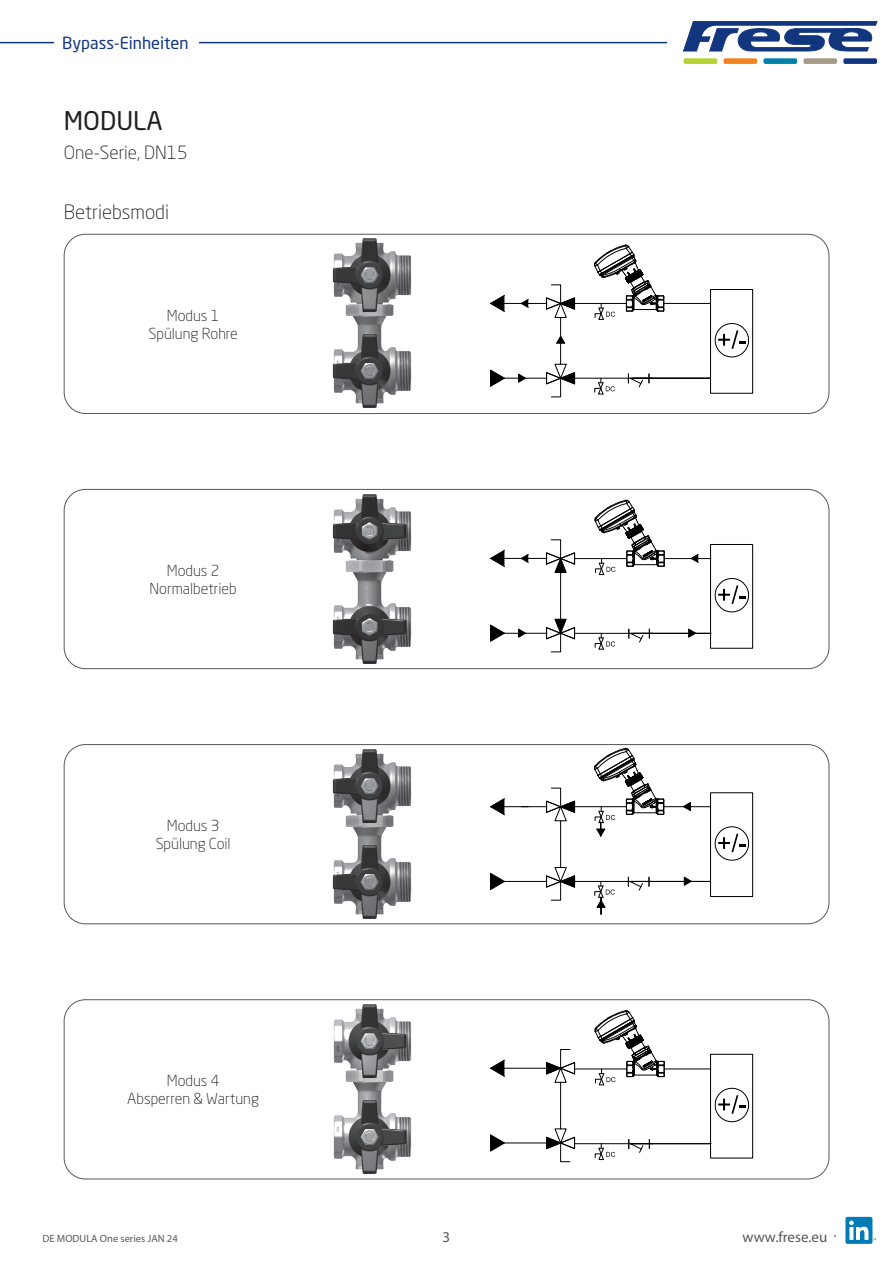
<style>
.page{position:relative;width:893px;height:1263px;background:#fff}
.page>*{position:absolute;margin:0;border:0;box-sizing:border-box;transform-origin:0 0}
.t1{font:25.5px "Neo Sans Pro";color:#231f20}
.Tekniske_data_-_Mellemrubrik{font:300 19.5px "Neo Sans Pro";color:#231f20}
.t2{font:300 18px "Neo Sans Pro";color:#231f20}
.t3{font:16.5px "Neo Sans Pro";color:#11367e}
.Tabel_-_Brød{font:300 15px "Neo Sans Pro";color:#231f20}
.t4{font:15px "Myriad Pro";color:#57585a}
.t5{font:10.5px "Myriad Pro";color:#57585a}
.s1{font-family:"Neo Sans Pro"}
</style>
<div class="page">
<hr style="left:0;top:42px;width:893px;height:1px;background:#11367e">
<div style="left:54px;top:36px;width:144px;height:13px;background:#fff"></div>
<div style="left:668px;top:21px;width:225px;height:43px;background:#fff"></div>
<div style="left:684px;top:58px;width:33px;height:6px;background:#b5d334;border-radius:2px"></div>
<div style="left:723px;top:58px;width:34px;height:6px;background:#f58220;border-radius:2px"></div>
<div style="left:763px;top:58px;width:34px;height:6px;background:#0081a7;border-radius:2px"></div>
<div style="left:803px;top:58px;width:34px;height:6px;background:#a49c87;border-radius:2px"></div>
<div style="left:843px;top:58px;width:34px;height:6px;background:#11367e;border-radius:2px"></div>
<svg style="left:683px;top:21px;width:194px;height:30px"></svg>
<div style="left:845px;top:1217px;width:27px;height:27px;background:#007bb6;border-radius:2px"></div>
<svg style="left:849px;top:1220px;width:27px;height:20px"></svg>
<hr style="left:575px;top:378px;width:135px;height:1px;background:#000">
<hr style="left:504px;top:378px;width:43px;height:1px;background:#000">
<svg style="left:490px;top:294px;width:15px;height:18px"></svg>
<hr style="left:490px;top:303px;width:57px;height:1px;background:#000">
<hr style="left:575px;top:303px;width:51px;height:1px;background:#000">
<hr style="left:664px;top:303px;width:46px;height:1px;background:#000">
<svg style="left:490px;top:369px;width:16px;height:18px"></svg>
<div style="left:710px;top:289px;width:43px;height:105px;border:1px solid #000"></div>
<svg style="left:715px;top:323px;width:34px;height:35px"></svg>
<hr style="left:560px;top:317px;width:1px;height:47px;background:#000">
<svg style="left:518px;top:373px;width:9px;height:10px"></svg>
<svg style="left:520px;top:299px;width:9px;height:9px"></svg>
<svg style="left:546px;top:284px;width:29px;height:34px"></svg>
<svg style="left:556px;top:335px;width:9px;height:9px"></svg>
<svg style="left:546px;top:363px;width:29px;height:34px"></svg>
<svg style="left:594px;top:378px;width:21px;height:17px"></svg>
<svg style="left:627px;top:374px;width:26px;height:14px"></svg>
<svg style="left:594px;top:244px;width:70px;height:76px"></svg>
<div style="left:64px;top:234px;width:765px;height:180px;border:1px solid #57585a;border-radius:21px"></div>
<img style="left:259px;top:234px;width:226px;height:179px">
<svg style="left:490px;top:549px;width:15px;height:18px"></svg>
<hr style="left:490px;top:558px;width:57px;height:1px;background:#000">
<svg style="left:490px;top:624px;width:16px;height:18px"></svg>
<div style="left:710px;top:544px;width:43px;height:104px;border:1px solid #000"></div>
<svg style="left:715px;top:578px;width:34px;height:35px"></svg>
<hr style="left:560px;top:572px;width:1px;height:61px;background:#000">
<svg style="left:518px;top:628px;width:9px;height:10px"></svg>
<svg style="left:520px;top:553px;width:9px;height:10px"></svg>
<svg style="left:546px;top:539px;width:29px;height:34px"></svg>
<svg style="left:688px;top:628px;width:9px;height:10px"></svg>
<svg style="left:690px;top:554px;width:9px;height:9px"></svg>
<svg style="left:546px;top:618px;width:29px;height:34px"></svg>
<hr style="left:575px;top:633px;width:136px;height:1px;background:#000">
<hr style="left:575px;top:558px;width:52px;height:1px;background:#000">
<hr style="left:664px;top:558px;width:47px;height:1px;background:#000">
<svg style="left:595px;top:633px;width:20px;height:17px"></svg>
<svg style="left:628px;top:629px;width:25px;height:14px"></svg>
<svg style="left:594px;top:499px;width:71px;height:76px"></svg>
<hr style="left:491px;top:633px;width:56px;height:1px;background:#000">
<div style="left:64px;top:489px;width:765px;height:180px;border:1px solid #57585a;border-radius:21px"></div>
<img style="left:259px;top:489px;width:226px;height:179px">
<hr style="left:575px;top:881px;width:135px;height:1px;background:#000">
<hr style="left:504px;top:881px;width:43px;height:1px;background:#000">
<svg style="left:490px;top:798px;width:15px;height:18px"></svg>
<hr style="left:490px;top:806px;width:57px;height:1px;background:#000">
<hr style="left:575px;top:806px;width:51px;height:1px;background:#000">
<hr style="left:664px;top:806px;width:46px;height:1px;background:#000">
<svg style="left:490px;top:872px;width:16px;height:18px"></svg>
<div style="left:710px;top:792px;width:43px;height:105px;border:1px solid #000"></div>
<svg style="left:715px;top:826px;width:34px;height:35px"></svg>
<hr style="left:560px;top:821px;width:1px;height:46px;background:#000">
<svg style="left:546px;top:787px;width:29px;height:34px"></svg>
<svg style="left:546px;top:867px;width:29px;height:34px"></svg>
<svg style="left:627px;top:877px;width:26px;height:14px"></svg>
<svg style="left:594px;top:747px;width:70px;height:90px"></svg>
<svg style="left:594px;top:881px;width:21px;height:33px"></svg>
<svg style="left:682px;top:802px;width:9px;height:9px"></svg>
<svg style="left:683px;top:876px;width:9px;height:10px"></svg>
<div style="left:64px;top:744px;width:765px;height:180px;border:1px solid #57585a;border-radius:21px"></div>
<svg style="left:490px;top:1059px;width:15px;height:18px"></svg>
<hr style="left:490px;top:1068px;width:57px;height:1px;background:#000">
<svg style="left:490px;top:1134px;width:16px;height:18px"></svg>
<div style="left:710px;top:1054px;width:43px;height:104px;border:1px solid #000"></div>
<svg style="left:715px;top:1088px;width:34px;height:34px"></svg>
<hr style="left:560px;top:1082px;width:1px;height:47px;background:#000">
<svg style="left:546px;top:1049px;width:29px;height:34px"></svg>
<svg style="left:546px;top:1128px;width:29px;height:34px"></svg>
<hr style="left:504px;top:1143px;width:43px;height:1px;background:#000">
<hr style="left:575px;top:1143px;width:136px;height:1px;background:#000">
<hr style="left:664px;top:1069px;width:47px;height:1px;background:#000">
<hr style="left:575px;top:1069px;width:52px;height:1px;background:#000">
<svg style="left:595px;top:1144px;width:20px;height:16px"></svg>
<svg style="left:628px;top:1139px;width:25px;height:14px"></svg>
<svg style="left:594px;top:1010px;width:71px;height:76px"></svg>
<div style="left:64px;top:999px;width:765px;height:180px;border:1px solid #57585a;border-radius:21px"></div>
<img style="left:259px;top:999px;width:226px;height:179px">
<img style="left:259px;top:744px;width:226px;height:179px">
<p class="t3" style="left:62px;top:33px;width:128px">Bypass-Einheiten</p>
<h1 class="t1" style="left:64px;top:105px;width:100px">MODULA</h1>
<p class="t2" style="left:64px;top:141px;width:125px">One-Serie, DN15</p>
<p class="Tekniske_data_-_Mellemrubrik" style="left:64px;top:200px;width:107px">Betriebsmodi</p>
<p class="Tabel_-_Brød" style="left:167px;top:306px;width:54px">Modus 1</p>
<p class="Tabel_-_Brød" style="left:149px;top:324px;width:91px">Spülung Rohre</p>
<p class="Tabel_-_Brød" style="left:167px;top:561px;width:54px">Modus 2</p>
<p class="Tabel_-_Brød" style="left:149px;top:579px;width:89px">Normalbetrieb</p>
<p class="Tabel_-_Brød" style="left:167px;top:816px;width:54px">Modus 3</p>
<p class="Tabel_-_Brød" style="left:156px;top:834px;width:76px">Spülung Coil</p>
<p class="Tabel_-_Brød" style="left:167px;top:1072px;width:54px">Modus 4</p>
<p class="Tabel_-_Brød" style="left:127px;top:1090px;width:133px">Absperren &amp; Wartung</p>
<p class="t5" style="left:43px;top:1232px;width:137px">DE MODULA One series JAN 24</p>
<p class="t4" style="left:443px;top:1227px;width:9px">3</p>
<p class="t4" style="left:742px;top:1228px;width:96px">www.frese.eu <span class="s1">·</span></p>
</div>
